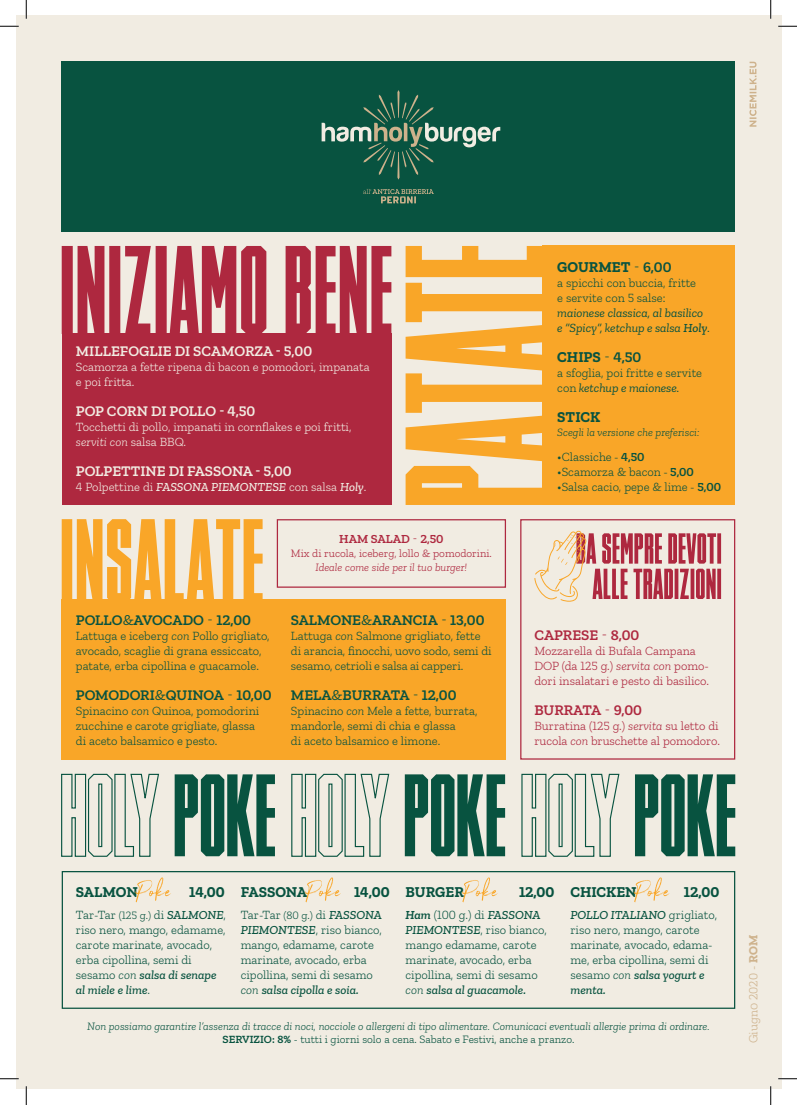
<style>
.page{position:relative;width:797px;height:1105px;background:#fff}
.page>*{position:absolute;margin:0;border:0;box-sizing:border-box;transform-origin:0 0}
.t1{font:600 15px "Zilla Slab";color:#085340}
.t2{font:700 15px "Zilla Slab";color:#085340}
.t3{font:600 15px "Zilla Slab";color:#f1ece2}
.t4{font:600 15px "Zilla Slab";color:#ae283f}
.t5{font:300 12.5px/15px "Zilla Slab";color:#085340}
.t6{font:300 12.5px/15px "Zilla Slab";color:#f1ece2}
.t7{font:300 12.5px/15px "Zilla Slab";color:#ae283f}
.t8{font:italic 12.5px "Zilla Slab";letter-spacing:-.005em;color:#085340}
.t9{font:italic 500 12.5px "Zilla Slab";color:#085340}
.t10{font:italic 300 12.5px "Zilla Slab";color:#f1ece2}
.t11{font:300 12.5px "Zilla Slab";color:#ceb28c}
.t12{font:600 12.5px "Zilla Slab";color:#ae283f}
.t13{font:italic 300 11.25px "Zilla Slab";color:#085340}
.t14{font:300 11.25px "Zilla Slab";color:#085340}
.t15{font:300 11.25px "Zilla Slab";color:#ae283f}
.t16{font:italic 300 11.25px "Zilla Slab";color:#ae283f}
.s1{font-style:normal}
.s2{font-weight:500;font-style:italic}
.s3{font-weight:400}
.s4{font-weight:300}
.s5{font-style:italic}
.s6{font-weight:600}
.s7{font-weight:500}
.s8{font-weight:300;font-style:normal}
.s9{font-size:11.25px}
.s10{font-weight:600;font-style:italic}
.s11{font-weight:700}
</style>
<div class="page">
<div style="left:16px;top:16px;width:765px;height:1073px;background:#f1ece2"></div>
<div style="left:62px;top:62px;width:673px;height:170px;background:#085340"></div>
<svg style="left:321px;top:90px;width:179px;height:90px"></svg>
<svg style="left:363px;top:189px;width:71px;height:14px"></svg>
<svg style="left:749px;top:62px;width:7px;height:65px"></svg>
<div style="left:62px;top:333px;width:329px;height:172px;background:#ae283f"></div>
<svg style="left:62px;top:246px;width:329px;height:87px"></svg>
<div style="left:542px;top:246px;width:193px;height:259px;background:#f9a628"></div>
<svg style="left:405px;top:246px;width:137px;height:259px;fill:#f9a628"></svg>
<div style="left:520px;top:519px;width:215px;height:241px;border:1px solid #ae283f"></div>
<div style="left:62px;top:599px;width:444px;height:161px;background:#f9a628"></div>
<svg style="left:62px;top:519px;width:200px;height:80px"></svg>
<div style="left:277px;top:519px;width:229px;height:69px;border:1px solid #ae283f"></div>
<svg style="left:534px;top:530px;width:187px;height:72px"></svg>
<div style="left:62px;top:871px;width:673px;height:138px;border:1px solid #085340"></div>
<svg style="left:135px;top:877px;width:36px;height:25px"></svg>
<svg style="left:305px;top:877px;width:36px;height:25px"></svg>
<svg style="left:462px;top:877px;width:36px;height:25px"></svg>
<svg style="left:634px;top:877px;width:35px;height:25px"></svg>
<svg style="left:61px;top:773px;width:98px;height:84px"></svg>
<svg style="left:175px;top:774px;width:100px;height:82px"></svg>
<svg style="left:291px;top:773px;width:99px;height:84px"></svg>
<svg style="left:405px;top:774px;width:100px;height:82px"></svg>
<svg style="left:521px;top:773px;width:99px;height:84px"></svg>
<svg style="left:635px;top:774px;width:100px;height:82px"></svg>
<svg style="left:0;top:25px;width:19px;height:2px"></svg>
<svg style="left:778px;top:25px;width:19px;height:2px"></svg>
<svg style="left:0;top:1078px;width:19px;height:1px"></svg>
<svg style="left:778px;top:1078px;width:19px;height:1px"></svg>
<svg style="left:25px;top:0;width:2px;height:19px"></svg>
<svg style="left:25px;top:1086px;width:2px;height:19px"></svg>
<svg style="left:770px;top:0;width:1px;height:19px"></svg>
<svg style="left:770px;top:1086px;width:1px;height:19px"></svg>
<p class="t3" style="left:76px;top:342px;width:238px">MILLEFOGLIE DI SCAMORZA - 5,00</p>
<p class="t6" style="left:76px;top:359px;width:295px">Scamorza a fette ripena di bacon e pomodori, impanata e poi fritta.</p>
<p class="t3" style="left:76px;top:402px;width:181px">POP CORN DI POLLO - 4,50</p>
<p class="t6" style="left:76px;top:419px;width:277px">Tocchetti di pollo, impanati in cornflakes e poi fritti,</p>
<p class="t10" style="left:76px;top:435px;width:112px">serviti con <span class="s1">salsa BBQ.</span></p>
<p class="t3" style="left:76px;top:462px;width:217px">POLPETTINE DI FASSONA - 5,00</p>
<p class="t6" style="left:76px;top:479px;width:292px">4 Polpettine di <span class="s2">FASSONA PIEMONTESE</span> con salsa <span class="s2">Holy</span>.</p>
<p class="t1" style="left:76px;top:611px;width:177px">POLLO<span class="s3">&amp;</span>AVOCADO <span class="s4">-</span> 12,00</p>
<p class="t5" style="left:76px;top:628px;width:195px">Lattuga e iceberg <span class="s5">con</span> Pollo grigliato,</p>
<p class="t5" style="left:76px;top:643px;width:187px">avocado, scaglie di grana essiccato, patate, erba cipollina e guacamole.</p>
<p class="t1" style="left:76px;top:686px;width:197px">POMODORI<span class="s3">&amp;</span>QUINOA <span class="s4">-</span> 10,00</p>
<p class="t5" style="left:76px;top:703px;width:185px">Spinacino <span class="s5">con</span> Quinoa, pomodorini zucchine e carote grigliate, glassa</p>
<p class="t5" style="left:76px;top:733px;width:143px">di aceto balsamico e pesto.</p>
<p class="t12" style="left:339px;top:532px;width:106px">HAM SALAD <span class="s4">-</span> 2,50</p>
<p class="t15" style="left:291px;top:547px;width:202px">Mix di rucola, iceberg, lollo &amp; pomodorini.</p>
<p class="t16" style="left:315px;top:561px;width:153px">Ideale come side per il tuo burger!</p>
<p class="t1" style="left:291px;top:611px;width:195px">SALMONE<span class="s3">&amp;</span>ARANCIA <span class="s4">-</span> 13,00</p>
<p class="t5" style="left:291px;top:628px;width:202px">Lattuga <span class="s5">con</span> Salmone grigliato, fette di arancia, finocchi, uovo sodo, semi di sesamo, cetrioli e salsa ai capperi.</p>
<p class="t1" style="left:291px;top:686px;width:167px">MELA<span class="s3">&amp;</span>BURRATA <span class="s4">-</span> 12,00</p>
<p class="t5" style="left:291px;top:703px;width:188px">Spinacino <span class="s5">con</span> Mele a fette, burrata, mandorle, semi di chia e glassa</p>
<p class="t5" style="left:291px;top:733px;width:151px">di aceto balsamico e limone.</p>
<p class="t2" style="left:557px;top:258px;width:116px">GOURMET <span class="s4">-</span> <span class="s6">6,00</span></p>
<p class="t5" style="left:557px;top:275px;width:140px">a spicchi con buccia, fritte</p>
<p class="t5" style="left:557px;top:290px;width:110px">e servite con 5 salse:</p>
<p class="t8" style="left:557px;top:306px;width:147px">maionese classica, al basilico</p>
<p class="t8" style="left:557px;top:321px;width:154px">e “Spicy”, ketchup e salsa <span class="s7">Holy</span>.</p>
<p class="t2" style="left:557px;top:348px;width:86px">CHIPS <span class="s4">-</span> <span class="s6">4,50</span></p>
<p class="t5" style="left:557px;top:365px;width:146px">a sfoglia, poi fritte e servite</p>
<p class="t8" style="left:557px;top:381px;width:124px"><span class="s8">con</span> ketchup e maionese.</p>
<p class="t2" style="left:557px;top:408px;width:45px">STICK</p>
<p class="t13" style="left:557px;top:426px;width:144px">Scegli la versione che preferisci:</p>
<p class="t5" style="left:557px;top:449px;width:89px">•Classiche - <span class="s6">4,50</span></p>
<p class="t5" style="left:557px;top:464px;width:138px">•Scamorza &amp; bacon - <span class="s6">5,00</span></p>
<p class="t5" style="left:557px;top:479px;width:165px">•Salsa cacio, pepe &amp; lime - <span class="s6">5,00</span></p>
<p class="t4" style="left:534px;top:627px;width:106px">CAPRESE <span class="s4">-</span> 8,00</p>
<p class="t7" style="left:534px;top:644px;width:176px">Mozzarella di Bufala Campana<br>DOP (da 125 g.) <span class="s5">servita con</span> pomo&shy;dori insalatari e pesto di basilico.</p>
<p class="t4" style="left:534px;top:702px;width:109px">BURRATA <span class="s4">-</span> 9,00</p>
<p class="t7" style="left:534px;top:719px;width:186px">Burratina (125 g.) <span class="s5">servita</span> su letto di</p>
<p class="t7" style="left:534px;top:734px;width:187px">rucola <span class="s5">con</span> bruschette al pomodoro.</p>
<p class="t2" style="left:76px;top:883px;width:63px">SALMON</p>
<p class="t2" style="left:189px;top:883px;width:37px">14,00</p>
<p class="t5" style="left:76px;top:908px;width:152px">Tar-Tar <span class="s9">(125 g.)</span> di <span class="s2">SALMONE</span>,</p>
<p class="t5" style="left:76px;top:923px;width:151px">riso nero, mango, edamame, carote marinate, avocado,</p>
<p class="t5" style="left:76px;top:953px;width:117px">erba cipollina, semi di</p>
<p class="t9" style="left:76px;top:968px;width:142px"><span class="s8">sesamo</span> <span class="s4">con</span> salsa di senape</p>
<p class="t9" style="left:76px;top:983px;width:76px">al miele e lime<span class="s8">.</span></p>
<p class="t2" style="left:241px;top:883px;width:68px">FASSONA</p>
<p class="t2" style="left:354px;top:883px;width:37px">14,00</p>
<p class="t5" style="left:241px;top:908px;width:143px">Tar-Tar <span class="s9">(80 g.)</span> di <span class="s2">FASSONA<br>PIEMONTESE</span>, riso bianco, mango, edamame, carote marinate, avocado, erba</p>
<p class="t5" style="left:241px;top:968px;width:134px">cipollina, semi di sesamo <span class="s5">con</span> <span class="s2">salsa cipolla e soia.</span></p>
<p class="t2" style="left:405px;top:883px;width:60px">BURGER</p>
<p class="t2" style="left:519px;top:883px;width:37px">12,00</p>
<p class="t5" style="left:405px;top:908px;width:143px"><span class="s10">Ham</span> (100 g.) di <span class="s2">FASSONA<br>PIEMONTESE</span>, riso bianco, mango edamame, carote marinate, avocado, erba</p>
<p class="t5" style="left:405px;top:968px;width:134px">cipollina, semi di sesamo <span class="s5">con</span> <span class="s2">salsa al guacamole.</span></p>
<p class="t2" style="left:570px;top:883px;width:68px">CHICKEN</p>
<p class="t2" style="left:684px;top:883px;width:37px">12,00</p>
<p class="t5" style="left:570px;top:908px;width:148px"><span class="s2">POLLO ITALIANO</span> grigliato, riso nero, mango, carote marinate, avocado, edama&shy;me, erba cipollina, semi di sesamo <span class="s5">con</span> <span class="s2">salsa yogurt e menta.</span></p>
<p class="t13" style="left:87px;top:1020px;width:624px">Non possiamo garantire l’assenza di tracce di noci, nocciole o allergeni di tipo alimentare. Comunicaci eventuali allergie prima di ordinare.</p>
<p class="t14" style="left:223px;top:1033px;width:353px"><span class="s6">SERVIZIO: 8%</span> - tutti i giorni solo a cena. Sabato e Festivi, anche a pranzo.</p>
<p class="t11" style="left:746px;top:1043px;width:110px;rotate:-90deg">Giugn0 2020 - <span class="s11">ROM</span></p>
</div>
